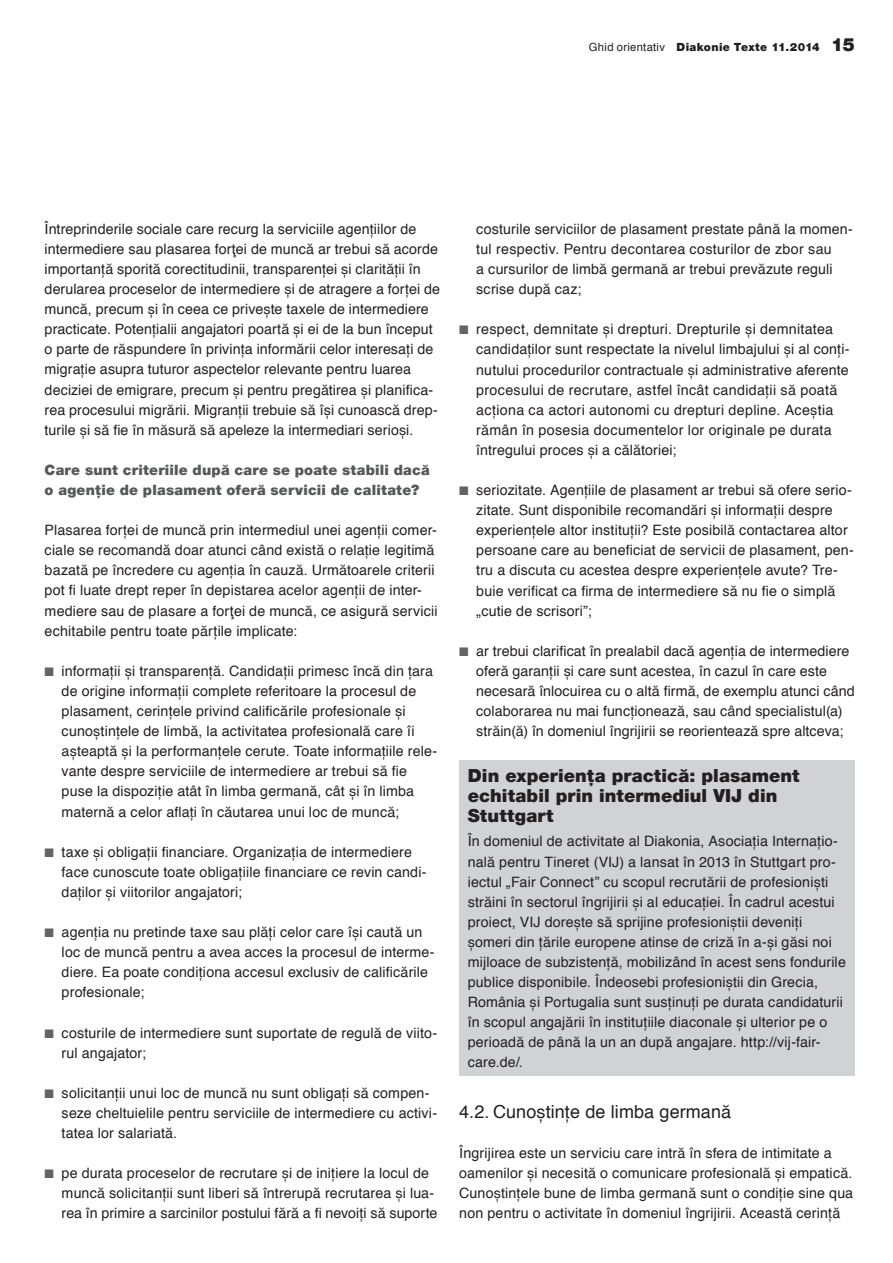
<style>
.page{position:relative;width:893px;height:1263px;background:#fff}
.page>*{position:absolute;margin:0;border:0;box-sizing:border-box;transform-origin:0 0}
.t1{font:900 18px/20.1px "Helvetica Neue LT Com";letter-spacing:.005em;color:#231f20}
.t2{font:18px "Helvetica";letter-spacing:.005em;color:#231f20}
.t3{font:14.25px/20.1px "Helvetica";letter-spacing:.01em;color:#231f20}
.t4{font:900 14.25px/20.1px "Helvetica Neue LT Com";letter-spacing:.015em;color:#57585a}
.t5{font:900 11.25px "Helvetica Neue LT Com";letter-spacing:.03em;color:#231f20}
.s1{font-family:"Helvetica";font-weight:400}
.s2{font-size:18px}
</style>
<div class="page">
<div style="left:459px;top:760px;width:396px;height:316px;background:#d1d2d4"></div>
<p class="t5" style="left:589px;top:40px;width:267px"><span class="s1">Ghid orientativ</span> Diakonie Texte 11.2014 <span class="s2">15</span></p>
<p class="t3" style="left:45px;top:219px;width:397px">Întreprinderile sociale care recurg la serviciile agențiilor de intermediere sau plasarea forţei de muncă ar trebui să acorde importanță sporită corectitudinii, transparenței și clarității în derularea proceselor de intermediere și de atragere a forței de muncă, precum și în ceea ce privește taxele de intermediere practicate. Potențialii angajatori poartă și ei de la bun început o parte de răspundere în privința informării celor interesați de migrație asupra tuturor aspectelor relevante pentru luarea deciziei de emigrare, precum și pentru pregătirea și planifica&shy;rea procesului migrării. Migranții trebuie să își cunoască drep&shy;turile și să fie în măsură să apeleze la intermediari serioși.</p>
<p class="t4" style="left:45px;top:460px;width:387px">Care sunt criteriile după care se poate stabili dacă o agenție de plasament oferă servicii de calitate?</p>
<p class="t3" style="left:45px;top:521px;width:395px">Plasarea forței de muncă prin intermediul unei agenții comer&shy;ciale se recomandă doar atunci când există o relație legitimă bazată pe încredere cu agenția în cauză. Următoarele criterii pot fi luate drept reper în depistarea acelor agenții de inter&shy;mediere sau de plasare a forţei de muncă, ce asigură servicii echitabile pentru toate părțile implicate:</p>
<p class="t3" style="left:62px;top:661px;width:377px">informații și transparență. Candidații primesc încă din țara de origine informații complete referitoare la procesul de plasament, cerințele privind calificările profesionale și cunoștințele de limbă, la activitatea profesională care îi așteaptă și la performanțele cerute. Toate informațiile rele&shy;vante despre serviciile de intermediere ar trebui să fie puse la dispoziție atât în limba germană, cât și în limba maternă a celor aflați în căutarea unui loc de muncă;</p>
<p class="t3" style="left:62px;top:842px;width:366px">taxe și obligații financiare. Organizația de intermediere face cunoscute toate obligațiile financiare ce revin candi&shy;daților și viitorilor angajatori;</p>
<p class="t3" style="left:62px;top:922px;width:374px">agenția nu pretinde taxe sau plăți celor care își caută un loc de muncă pentru a avea acces la procesul de interme&shy;diere. Ea poate condiționa accesul exclusiv de calificările profesionale;</p>
<p class="t3" style="left:62px;top:1023px;width:377px">costurile de intermediere sunt suportate de regulă de viito&shy;rul angajator;</p>
<p class="t3" style="left:62px;top:1083px;width:377px">solicitanții unui loc de muncă nu sunt obligați să compen&shy;seze cheltuielile pentru serviciile de intermediere cu activi&shy;tatea lor salariată.</p>
<p class="t3" style="left:62px;top:1163px;width:377px">pe durata proceselor de recrutare și de inițiere la locul de muncă solicitanții sunt liberi să întrerupă recrutarea și lua&shy;rea în primire a sarcinilor postului fără a fi nevoiți să suporte</p>
<p class="t3" style="left:476px;top:219px;width:378px">costurile serviciilor de plasament prestate până la momen&shy;tul respectiv. Pentru decontarea costurilor de zbor sau<br>a cursurilor de limbă germană ar trebui prevăzute reguli scrise după caz;</p>
<p class="t3" style="left:476px;top:320px;width:375px">respect, demnitate și drepturi. Drepturile și demnitatea candidaților sunt respectate la nivelul limbajului și al conți&shy;nutului procedurilor contractuale și administrative aferente procesului de recrutare, astfel încât candidații să poată acționa ca actori autonomi cu drepturi depline. Aceștia rămân în posesia documentelor lor originale pe durata întregului proces și a călătoriei;</p>
<p class="t3" style="left:476px;top:480px;width:379px">seriozitate. Agențiile de plasament ar trebui să ofere serio&shy;zitate. Sunt disponibile recomandări și informații despre experiențele altor instituții? Este posibilă contactarea altor persoane care au beneficiat de servicii de plasament, pen&shy;tru a discuta cu acestea despre experiențele avute? Tre&shy;buie verificat ca firma de intermediere să nu fie o simplă „cutie de scrisori”;</p>
<p class="t3" style="left:476px;top:641px;width:380px">ar trebui clarificat în prealabil dacă agenția de intermediere oferă garanții și care sunt acestea, în cazul în care este necesară înlocuirea cu o altă firmă, de exemplu atunci când colaborarea nu mai funcționează, sau când specialistul(a) străin(ă) în domeniul îngrijirii se reorientează spre altceva;</p>
<p class="t1" style="left:468px;top:765px;width:333px">Din experiența practică: plasament echitabil prin intermediul VIJ din<br>Stuttgart</p>
<p class="t3" style="left:468px;top:832px;width:380px">În domeniul de activitate al Diakonia, Asociația Internațio&shy;nală pentru Tineret (VIJ) a lansat în 2013 în Stuttgart pro&shy;iectul „Fair Connect” cu scopul recrutării de profesioniști străini în sectorul îngrijirii și al educației. În cadrul acestui proiect, VIJ dorește să sprijine profesioniștii deveniți șomeri din țările europene atinse de criză în a-și găsi noi mijloace de subzistență, mobilizând în acest sens fondurile publice disponibile. Îndeosebi profesioniștii din Grecia, România și Portugalia sunt susținuți pe durata candidaturii în scopul angajării în instituțiile diaconale și ulterior pe o perioadă de până la un an după angajare. http://vij-fair&shy;care.de/.</p>
<p class="t2" style="left:459px;top:1098px;width:273px">4.2. Cunoștințe de limba germană</p>
<p class="t3" style="left:459px;top:1143px;width:395px">Îngrijirea este un serviciu care intră în sfera de intimitate a oamenilor și necesită o comunicare profesională și empatică.<br>Cunoștințele bune de limba germană sunt o condiție sine qua non pentru o activitate în domeniul îngrijirii. Această cerință</p>
</div>
